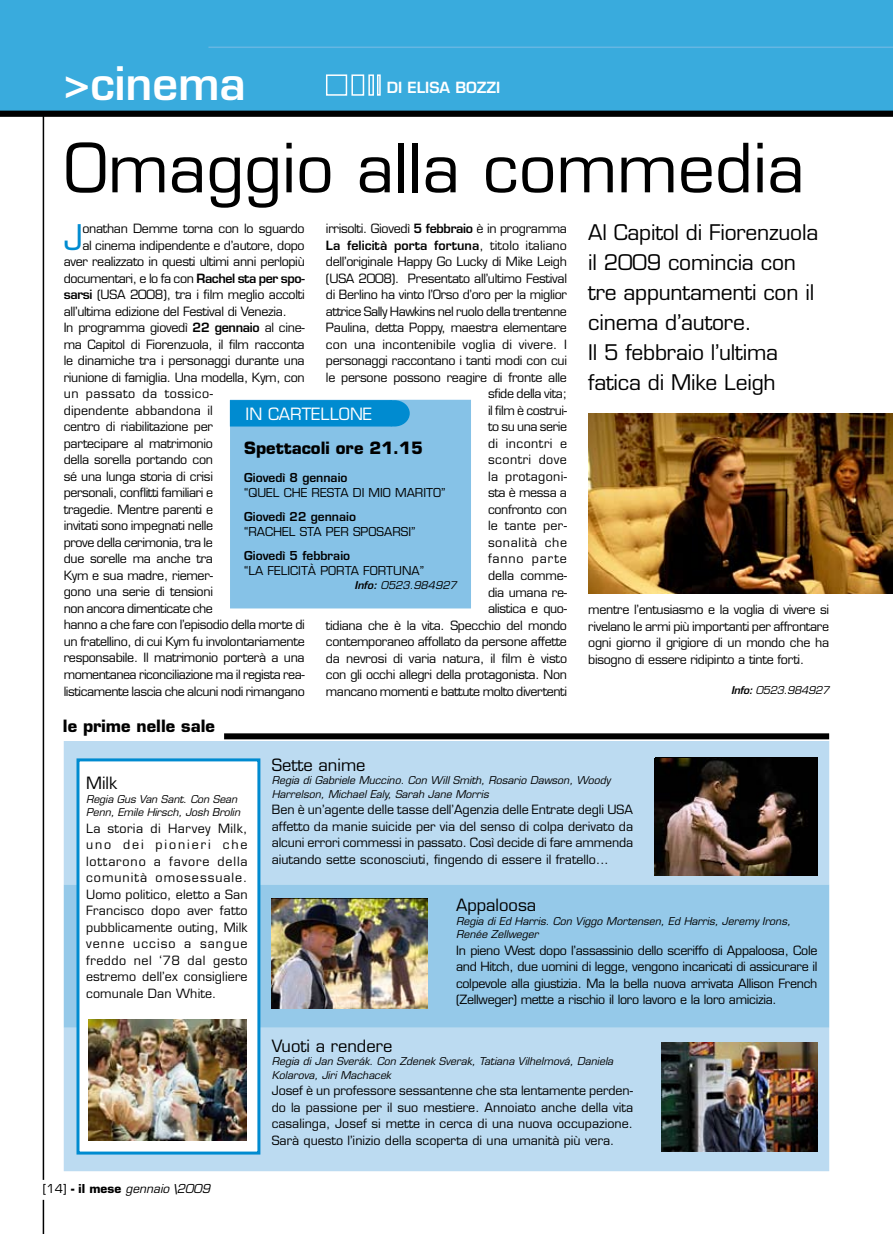
<style>
.page{position:relative;width:893px;height:1234px;background:#fff}
.page>*{position:absolute;margin:0;border:0;box-sizing:border-box;transform-origin:0 0}
.t1{font:66px "Eurostile";color:#000}
.t2{font:600 45px "Eurostile";color:#fff}
.t3{font:34.5px "Eurostile";color:#008bd0}
.t4{font:21px/30px "Eurostile";letter-spacing:-.01em;color:#000}
.t5{font:16.5px "Eurostile";color:#000}
.t6{font:700 16.5px "Eurostile";color:#000}
.t7{font:16.5px "Eurostile";color:#fff}
.t8{font:600 15px "Eurostile";color:#fff}
.t9{font:12.45px/16.5px "Eurostile";letter-spacing:-.025em;color:#000;text-align:justify}
.t10{font:12.45px "Eurostile";letter-spacing:.01em;color:#000}
.t11{font:12.45px "Eurostile";letter-spacing:.04em;color:#000}
.t12{font:12px "Eurostile";color:#000}
.t13{font:600 12px "Eurostile";color:#000}
.t14{font:italic 12px "Eurostile";color:#000}
.t15{font:italic 10.5px/13.5px "Eurostile";color:#000}
.t16{font:italic 10.5px "Eurostile";letter-spacing:-.025em;color:#000}
.s1{font-weight:600}
.s2{font-style:normal}
.s3{font-weight:700;font-style:normal}
</style>
<div class="page">
<hr style="left:43px;top:116px;width:1px;height:1117px;background:#000">
<svg style="left:42px;top:1179px;width:3px;height:20px"></svg>
<div style="left:0;top:0;width:893px;height:111px;background:#39abdd"></div>
<hr style="left:208px;top:46px;width:685px;height:2px;background:#66b6e2">
<div style="left:0;top:111px;width:893px;height:6px;background:#000"></div>
<div style="left:368px;top:74px;width:6px;height:22px;border:2px solid #fff"></div>
<div style="left:351px;top:74px;width:13px;height:22px;border:2px solid #fff"></div>
<div style="left:326px;top:74px;width:21px;height:22px;border:2px solid #fff"></div>
<div style="left:377px;top:74px;width:4px;height:22px;border:2px solid #fff"></div>
<div style="left:230px;top:399px;width:241px;height:209px;background:#86c2e7;border:2px solid #86c2e7"></div>
<div style="left:230px;top:400px;width:162px;height:26px;background:#008bd0"></div>
<div style="left:382px;top:403px;width:25px;height:20px;background:#008bd0;border-radius:50%"></div>
<div style="left:379px;top:400px;width:31px;height:26px;border:6px solid #008bd0;border-radius:50%"></div>
<img style="left:588px;top:413px;width:304px;height:180px">
<div style="left:64px;top:740px;width:765px;height:144px;background:#bcdbf1;border:3px solid #bcdbf1"></div>
<div style="left:64px;top:884px;width:765px;height:143px;background:#95c9e9;border:3px solid #95c9e9"></div>
<div style="left:64px;top:1027px;width:765px;height:143px;background:#bcdbf1"></div>
<div style="left:76px;top:758px;width:184px;height:396px;background:#fff;border:3px solid #008bd0"></div>
<img style="left:88px;top:1019px;width:158px;height:121px">
<div style="left:655px;top:757px;width:162px;height:118px;background:#000"></div>
<img style="left:655px;top:758px;width:148px;height:117px">
<img style="left:272px;top:898px;width:155px;height:110px">
<img style="left:662px;top:1042px;width:155px;height:109px">
<div style="left:224px;top:733px;width:605px;height:6px;background:#000"></div>
<h2 class="t2" style="left:64px;top:55px;width:184px">&gt;cinema</h2>
<p class="t8" style="left:387px;top:78px;width:91px">Di ELISA BOZZ</p>
<p class="t8" style="left:496px;top:78px;width:6px">I</p>
<h1 class="t1" style="left:64px;top:128px;width:742px">Omaggio alla commedia</h1>
<h3 class="t4" style="left:588px;top:217px;width:232px">Al Capitol di Fiorenzuola il 2009 comincia con tre appuntamenti con il cinema d’autore.<br>Il 5 febbraio l’ultima fatica di Mike Leigh</h3>
<p class="t9" style="left:326px;top:220px;width:243px;text-align:right">irrisolti. Giovedì <span class="s1">5 febbraio</span> è in programma<br><span class="s1">La felicità porta fortuna</span>, titolo italiano dell’originale Happy Go Lucky di Mike Leigh (USA 2008). Presentato all’ultimo Festival di Berlino ha vinto l’Orso d’oro per la miglior attrice Sally Hawkins nel ruolo della trentenne<br>Paulina, detta Poppy, maestra elementare con una incontenibile voglia di vivere. I personaggi raccontano i tanti modi con cui le persone possono reagire di fronte alle sfide della vita;<br>il film è costrui-<br>to su una serie<br>di incontri e<br>scontri dove<br>la protagoni-<br>sta è messa a<br>confronto con<br>le tante per-<br>sonalità che<br>fanno parte<br>della comme-<br>dia umana re-<br>alistica e quo-<br>tidiana che è la vita. Specchio del mondo contemporaneo affollato da persone affette da nevrosi di varia natura, il film è visto con gli occhi allegri della protagonista. Non mancano momenti e battute molto divertenti</p>
<h3 class="t3" style="left:64px;top:216px;width:21px">J</h3>
<p class="t9" style="left:82px;top:220px;width:224px">onathan Demme torna con lo sguardo</p>
<p class="t9" style="left:82px;top:237px;width:224px">al cinema indipendente e d’autore, dopo</p>
<p class="t9" style="left:64px;top:253px;width:243px">aver realizzato in questi ultimi anni perlopiù</p>
<p class="t9" style="left:64px;top:270px;width:242px">documentari, e lo fa con <span class="s1">Rachel sta per spo-</span></p>
<p class="t9" style="left:64px;top:286px;width:242px"><span class="s1">sarsi</span> (USA 2008), tra i film meglio accolti</p>
<p class="t9" style="left:64px;top:303px;width:225px">all’ultima edizione del Festival di Venezia.</p>
<p class="t9" style="left:64px;top:319px;width:242px">In programma giovedì <span class="s1">22 gennaio</span> al cine-</p>
<p class="t9" style="left:64px;top:336px;width:242px">ma Capitol di Fiorenzuola, il film racconta</p>
<p class="t9" style="left:64px;top:352px;width:242px">le dinamiche tra i personaggi durante una</p>
<p class="t9" style="left:64px;top:369px;width:242px">riunione di famiglia. Una modella, Kym, con</p>
<p class="t11" style="left:64px;top:386px;width:151px">un passato da tossico-</p>
<p class="t10" style="left:64px;top:403px;width:151px">dipendente abbandona il</p>
<p class="t9" style="left:64px;top:418px;width:151px">centro di riabilitazione per</p>
<p class="t9" style="left:64px;top:435px;width:151px">partecipare al matrimonio</p>
<p class="t9" style="left:64px;top:451px;width:151px">della sorella portando con</p>
<p class="t9" style="left:64px;top:468px;width:151px">sé una lunga storia di crisi</p>
<p class="t9" style="left:64px;top:484px;width:151px">personali, conflitti familiari e</p>
<p class="t9" style="left:64px;top:501px;width:151px">tragedie. Mentre parenti e</p>
<p class="t9" style="left:64px;top:517px;width:151px">invitati sono impegnati nelle</p>
<p class="t9" style="left:64px;top:534px;width:151px">prove della cerimonia, tra le</p>
<p class="t9" style="left:64px;top:550px;width:151px">due sorelle ma anche tra</p>
<p class="t9" style="left:64px;top:567px;width:151px">Kym e sua madre, riemer-</p>
<p class="t9" style="left:64px;top:583px;width:151px">gono una serie di tensioni</p>
<p class="t9" style="left:64px;top:600px;width:151px">non ancora dimenticate che</p>
<p class="t9" style="left:64px;top:616px;width:243px">hanno a che fare con l’episodio della morte di</p>
<p class="t9" style="left:64px;top:633px;width:243px">un fratellino, di cui Kym fu involontariamente</p>
<p class="t9" style="left:64px;top:649px;width:242px">responsabile. Il matrimonio porterà a una</p>
<p class="t9" style="left:64px;top:666px;width:242px">momentanea riconciliazione ma il regista rea-</p>
<p class="t9" style="left:64px;top:682px;width:243px">listicamente lascia che alcuni nodi rimangano</p>
<h3 class="t7" style="left:246px;top:404px;width:128px">IN CARTELLONE</h3>
<h3 class="t6" style="left:244px;top:438px;width:180px">Spettacoli ore 21.15</h3>
<p class="t13" style="left:244px;top:470px;width:105px">Giovedì 8 gennaio</p>
<p class="t12" style="left:244px;top:485px;width:22px">“Quel</p>
<p class="t12" style="left:284px;top:485px;width:9px">che</p>
<p class="t12" style="left:312px;top:485px;width:9px">resta</p>
<p class="t12" style="left:353px;top:485px;width:24px">di mio</p>
<p class="t12" style="left:395px;top:485px;width:9px">marito</p>
<p class="t12" style="left:441px;top:485px;width:6px">”</p>
<p class="t13" style="left:244px;top:509px;width:113px">Giovedì 22 gennaio</p>
<p class="t12" style="left:244px;top:524px;width:30px">“RAchel</p>
<p class="t12" style="left:300px;top:524px;width:9px">sta</p>
<p class="t12" style="left:326px;top:524px;width:9px">per</p>
<p class="t12" style="left:353px;top:524px;width:9px">sposarsi</p>
<p class="t12" style="left:411px;top:524px;width:6px">”</p>
<p class="t13" style="left:244px;top:548px;width:107px">Giovedì 5 febbraio</p>
<p class="t12" style="left:244px;top:563px;width:31px">“La felicit</p>
<p class="t12" style="left:308px;top:563px;width:21px">à porta</p>
<p class="t12" style="left:363px;top:563px;width:9px">fortuna</p>
<p class="t12" style="left:420px;top:563px;width:6px">”</p>
<p class="t15" style="left:354px;top:578px;width:104px"><span class="s1">Info:</span> 0523.984927</p>
<p class="t9" style="left:588px;top:601px;width:242px">mentre l’entusiasmo e la voglia di vivere si rivelano le armi più importanti per affrontare ogni giorno il grigiore di un mondo che ha bisogno di essere ridipinto a tinte forti.</p>
<p class="t16" style="left:731px;top:683px;width:100px"><span class="s1">Info:</span> 0523.984927</p>
<h3 class="t6" style="left:63px;top:715px;width:154px">le prime nelle sale</h3>
<h3 class="t5" style="left:86px;top:772px;width:33px">Milk</h3>
<p class="t15" style="left:86px;top:791px;width:156px">Regia Gus Van Sant. Con Sean<br>Penn, Emile Hirsch, Josh Brolin</p>
<p class="t9" style="left:86px;top:819px;width:163px">La storia di Harvey Milk, uno dei pionieri che lottarono a favore della comunità omosessuale.<br>Uomo politico, eletto a San Francisco dopo aver fatto pubblicamente outing, Milk venne ucciso a sangue freddo nel ‘78 dal gesto estremo dell’ex consigliere comunale Dan White.</p>
<p class="t14" style="left:43px;top:1180px;width:169px"><span class="s2">[14]</span> <span class="s3">- il mese</span> gennaio \2009</p>
<h3 class="t5" style="left:272px;top:754px;width:95px">Sette anime</h3>
<p class="t15" style="left:272px;top:773px;width:340px">Regia di Gabriele Muccino. Con Will Smith, Rosario Dawson, Woody<br>Harrelson, Michael Ealy, Sarah Jane Morris</p>
<p class="t9" style="left:272px;top:801px;width:363px">Ben è un’agente delle tasse dell’Agenzia delle Entrate degli USA affetto da manie suicide per via del senso di colpa derivato da alcuni errori commessi in passato. Così decide di fare ammenda aiutando sette sconosciuti, fingendo di essere il fratello...</p>
<h3 class="t5" style="left:456px;top:895px;width:82px">Appaloosa</h3>
<p class="t15" style="left:456px;top:914px;width:336px">Regia di Ed Harris. Con Viggo Mortensen, Ed Harris, Jeremy Irons,<br>Renée Zellweger</p>
<p class="t9" style="left:456px;top:941px;width:363px">In pieno West dopo l’assassinio dello sceriffo di Appaloosa, Cole and Hitch, due uomini di legge, vengono incaricati di assicurare il colpevole alla giustizia. Ma la bella nuova arrivata Allison French (Zellweger) mette a rischio il loro lavoro e la loro amicizia.</p>
<h3 class="t5" style="left:272px;top:1035px;width:122px">Vuoti a rendere</h3>
<p class="t15" style="left:272px;top:1054px;width:344px">Regia di Jan Sverák. Con Zdenek Sverak, Tatiana Vilhelmová, Daniela<br>Kolarova, Jiri Machacek</p>
<p class="t9" style="left:272px;top:1082px;width:363px">Josef è un professore sessantenne che sta lentamente perden&shy;do la passione per il suo mestiere. Annoiato anche della vita casalinga, Josef si mette in cerca di una nuova occupazione.<br>Sarà questo l’inizio della scoperta di una umanità più vera.</p>
</div>
